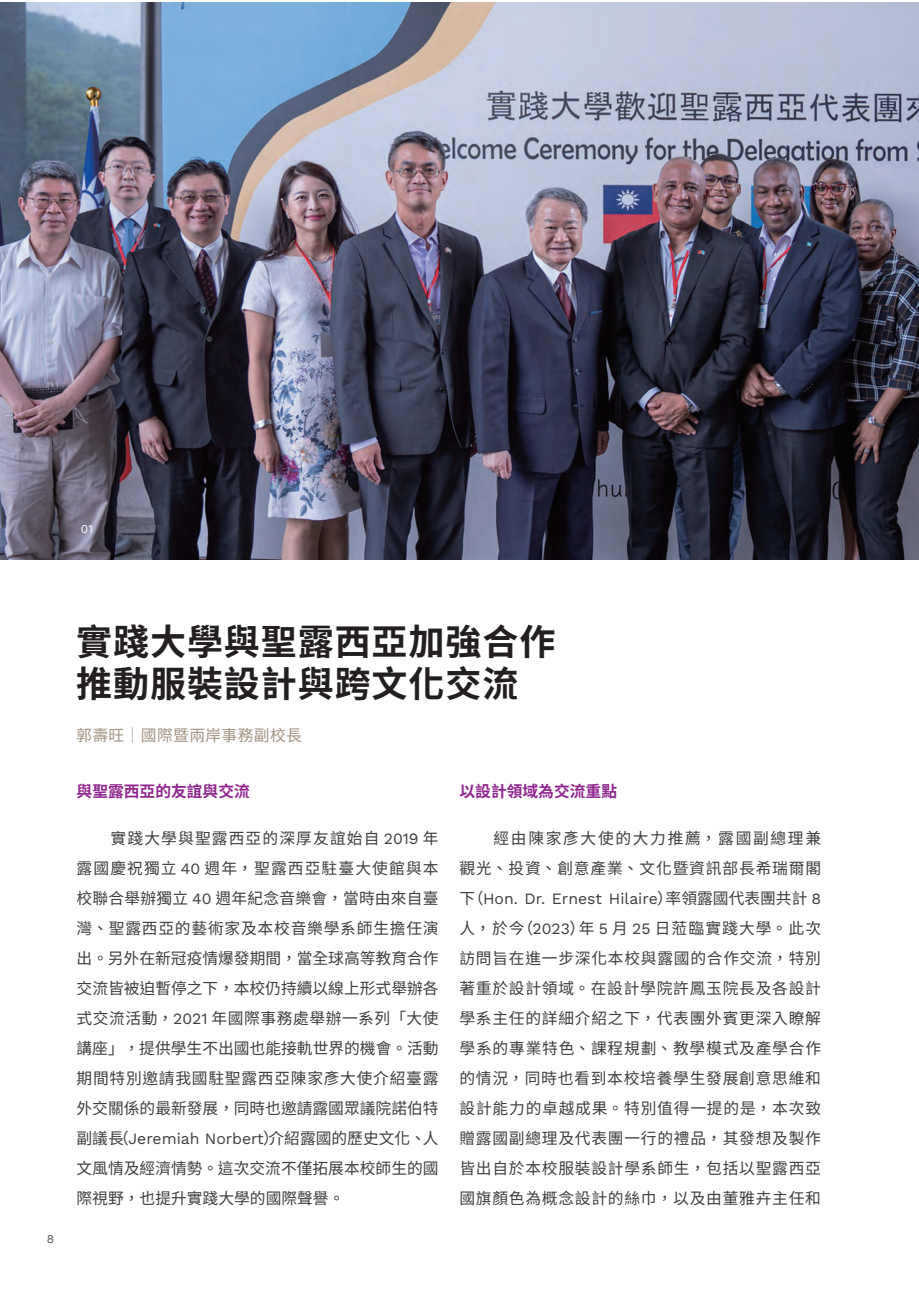
<style>
.page{position:relative;width:919px;height:1289px;background:#fff}
.page>*{position:absolute;margin:0;border:0;box-sizing:border-box;transform-origin:0 0}
.t1{font:700 36px/42px "Noto Sans CJ Ktc";letter-spacing:.025em;color:#231f20}
.t2{font:15.75px/30px "Noto Sans CJ Ktc";letter-spacing:.045em;color:#3e3e3f;text-align:justify}
.t3{font:15.75px/30px "Noto Sans CJ Ktc";letter-spacing:.105em;color:#3e3e3f;text-align:right}
.t4{font:15.75px "Work Sans";color:#3e3e3f}
.t5{font:700 15.75px "Noto Sans CJ Ktc";color:#90268f}
.t6{font:15.75px "Noto Sans CJ Ktc";letter-spacing:.025em;color:#a29382}
.t7{font:12px "Work Sans";color:#fff}
.t8{font:12px "Work Sans";color:#57585a}
.s1{font-family:"Work Sans"}
.s2{font-family:"Noto Sans CJ Ktc"}
</style>
<div class="page">
<img style="left:0;top:2px;width:918px;height:557px">
<p class="t7" style="left:81px;top:519px;width:14px">01</p>
<p class="t8" style="left:47px;top:1229px;width:9px">8</p>
<h1 class="t1" style="left:76px;top:621px;width:480px">實踐大學與聖露西亞加強合作推動服裝設計與跨文化交流</h1>
<p class="t6" style="left:76px;top:726px;width:227px">郭壽旺｜國際暨兩岸事務副校長</p>
<p class="t5" style="left:77px;top:782px;width:175px">與聖露西亞的友誼與交流</p>
<p class="t2" style="left:77px;top:823px;width:363px;text-indent:34px">實踐大學與聖露西亞的深厚友誼始自 <span class="s1">2019</span> 年露國慶祝獨立 <span class="s1">40</span> 週年，聖露西亞駐臺大使館與本校聯合舉辦獨立 <span class="s1">40</span> 週年紀念音樂會，當時由來自臺灣、聖露西亞的藝術家及本校音樂學系師生擔任演出。另外在新冠疫情爆發期間，當全球高等教育合作交流皆被迫暫停之下，本校仍持續以線上形式舉辦各式交流活動，<span class="s1">2021</span> 年國際事務處舉辦一系列「大使講座」，提供學生不出國也能接軌世界的機會。活動期間特別邀請我國駐聖露西亞陳家彥大使介紹臺露外交關係的最新發展，同時也邀請露國眾議院諾伯特副議長（<span class="s1">Jeremiah Norbert</span>）介紹露國的歷史文化、人文風情及經濟情勢。這次交流不僅拓展本校師生的國際視野，也提升實踐大學的國際聲譽。</p>
<p class="t5" style="left:459px;top:782px;width:159px">以設計領域為交流重點</p>
<p class="t3" style="left:459px;top:823px;width:363px">經由陳家彥大使的大力推薦，露國副總理兼<br>觀光、投資、創意產業、文化暨資訊部長希瑞爾閣</p>
<p class="t4" style="left:459px;top:886px;width:363px"><span class="s2">下（</span>Hon. Dr. Ernest Hilaire<span class="s2">）率領露國代表團共計</span> 8</p>
<p class="t2" style="left:459px;top:913px;width:363px">人，於今（<span class="s1">2023</span>）年 <span class="s1">5</span> 月 <span class="s1">25</span> 日蒞臨實踐大學。此次訪問旨在進一步深化本校與露國的合作交流，特別著重於設計領域。在設計學院許鳳玉院長及各設計學系主任的詳細介紹之下，代表團外賓更深入瞭解學系的專業特色、課程規劃、教學模式及產學合作的情況，同時也看到本校培養學生發展創意思維和設計能力的卓越成果。特別值得一提的是，本次致贈露國副總理及代表團一行的禮品，其發想及製作皆出自於本校服裝設計學系師生，包括以聖露西亞國旗顏色為概念設計的絲巾，以及由董雅卉主任和</p>
</div>
